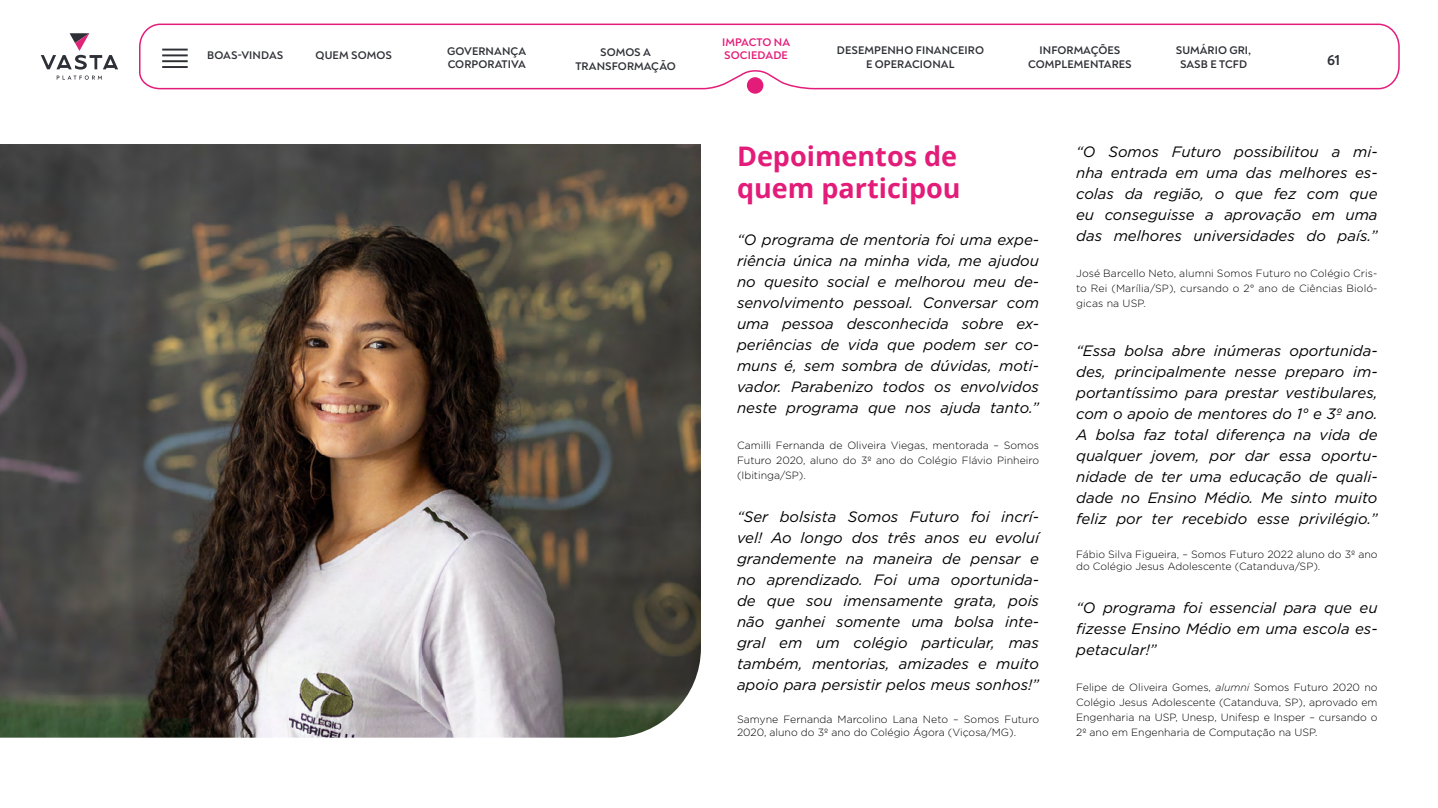
<style>
.page{position:relative;width:1438px;height:808px;background:#fff}
.page>*{position:absolute;margin:0;border:0;box-sizing:border-box;transform-origin:0 0}
.t1{font:700 27px/31.5px "Open Sans";color:#e31c79}
.t2{font:italic 15px/21px "Gotham";color:#000;text-align:justify}
.t3{font:700 15px "Noah";color:#2e3036}
.t4{font:700 11.25px/13.5px "Noah";letter-spacing:.01em;color:#2e3036;text-align:center}
.t5{font:700 11.25px/13.5px "Noah";letter-spacing:.01em;color:#2f3136;text-align:center}
.t6{font:700 11.25px/13.5px "Noah";letter-spacing:.01em;color:#e31c79}
.t7{font:300 10.5px/15px "Gotham";color:#000;text-align:justify}
.s1{font-style:italic}
</style>
<div class="page">
<img style="left:0;top:144px;width:701px;height:594px">
<svg style="left:139px;top:23px;width:1261px;height:67px"></svg>
<div style="left:746px;top:77px;width:17px;height:17px;background:#e31c79;border-radius:50%"></div>
<hr style="left:162px;top:49px;width:26px;height:2px;background:#2e3036">
<hr style="left:162px;top:54px;width:26px;height:2px;background:#2e3036">
<hr style="left:162px;top:60px;width:26px;height:2px;background:#2e3036">
<hr style="left:162px;top:66px;width:26px;height:2px;background:#2e3036">
<svg style="left:41px;top:33px;width:77px;height:47px"></svg>
<p class="t5" style="left:207px;top:49px;width:77px">BOAS-VINDAS</p>
<p class="t5" style="left:315px;top:49px;width:78px">QUEM SOMOS</p>
<p class="t4" style="left:447px;top:44px;width:81px;text-align:left">GOVERNANÇA<br>CORPORATIVA</p>
<p class="t5" style="left:575px;top:46px;width:102px">SOMOS A<br>TRANSFORMAÇÃO</p>
<p class="t6" style="left:722px;top:35px;width:70px">IMPACTO NA<br>SOCIEDADE</p>
<p class="t4" style="left:836px;top:44px;width:149px">DESEMPENHO FINANCEIRO<br>E OPERACIONAL</p>
<p class="t4" style="left:1028px;top:44px;width:105px">INFORMAÇÕES<br>COMPLEMENTARES</p>
<p class="t4" style="left:1175px;top:44px;width:77px">SUMÁRIO GRI,<br>SASB E TCFD</p>
<p class="t3" style="left:1326px;top:50px;width:15px">61</p>
<h1 class="t1" style="left:737px;top:140px;width:225px">Depoimentos de quem participou</h1>
<p class="t2" style="left:737px;top:229px;width:303px">“O programa de mentoria foi uma expe&shy;riência única na minha vida, me ajudou no quesito social e melhorou meu de&shy;senvolvimento pessoal. Conversar com uma pessoa desconhecida sobre ex&shy;periências de vida que podem ser co&shy;muns é, sem sombra de dúvidas, moti&shy;vador. Parabenizo todos os envolvidos neste programa que nos ajuda tanto.”</p>
<p class="t7" style="left:737px;top:438px;width:303px">Camilli Fernanda de Oliveira Viegas, mentorada – Somos Futuro 2020, aluno do 3º ano do Colégio Flávio Pinheiro (Ibitinga/SP).</p>
<p class="t2" style="left:737px;top:505px;width:303px">“Ser bolsista Somos Futuro foi incrí&shy;vel! Ao longo dos três anos eu evoluí grandemente na maneira de pensar e no aprendizado. Foi uma oportunida&shy;de que sou imensamente grata, pois não ganhei somente uma bolsa inte&shy;gral em um colégio particular, mas também, mentorias, amizades e muito apoio para persistir pelos meus sonhos!”</p>
<p class="t7" style="left:737px;top:713px;width:303px;line-height:12.6px">Samyne Fernanda Marcolino Lana Neto – Somos Futuro<br>2020, aluno do 3º ano do Colégio Ágora (Viçosa/MG).</p>
<p class="t2" style="left:1076px;top:141px;width:303px">“O Somos Futuro possibilitou a mi&shy;nha entrada em uma das melhores es&shy;colas da região, o que fez com que eu conseguisse a aprovação em uma das melhores universidades do país.”</p>
<p class="t7" style="left:1076px;top:265px;width:303px">José Barcello Neto, alumni Somos Futuro no Colégio Cris&shy;to Rei (Marília/SP), cursando o 2° ano de Ciências Bioló&shy;gicas na USP.</p>
<p class="t2" style="left:1076px;top:340px;width:303px">“Essa bolsa abre inúmeras oportunida&shy;des, principalmente nesse preparo im&shy;portantíssimo para prestar vestibulares, com o apoio de mentores do 1° e 3º ano.<br>A bolsa faz total diferença na vida de qualquer jovem, por dar essa oportu&shy;nidade de ter uma educação de quali&shy;dade no Ensino Médio. Me sinto muito feliz por ter recebido esse privilégio.”</p>
<p class="t7" style="left:1076px;top:547px;width:303px;line-height:12.6px">Fábio Silva Figueira, – Somos Futuro 2022 aluno do 3º ano do Colégio Jesus Adolescente (Catanduva/SP).</p>
<p class="t2" style="left:1076px;top:597px;width:303px">“O programa foi essencial para que eu fizesse Ensino Médio em uma escola es&shy;petacular!”</p>
<p class="t7" style="left:1076px;top:680px;width:303px">Felipe de Oliveira Gomes, <span class="s1">alumni</span> Somos Futuro 2020 no Colégio Jesus Adolescente (Catanduva, SP), aprovado em Engenharia na USP, Unesp, Unifesp e Insper – cursando o 2º ano em Engenharia de Computação na USP.</p>
</div>
